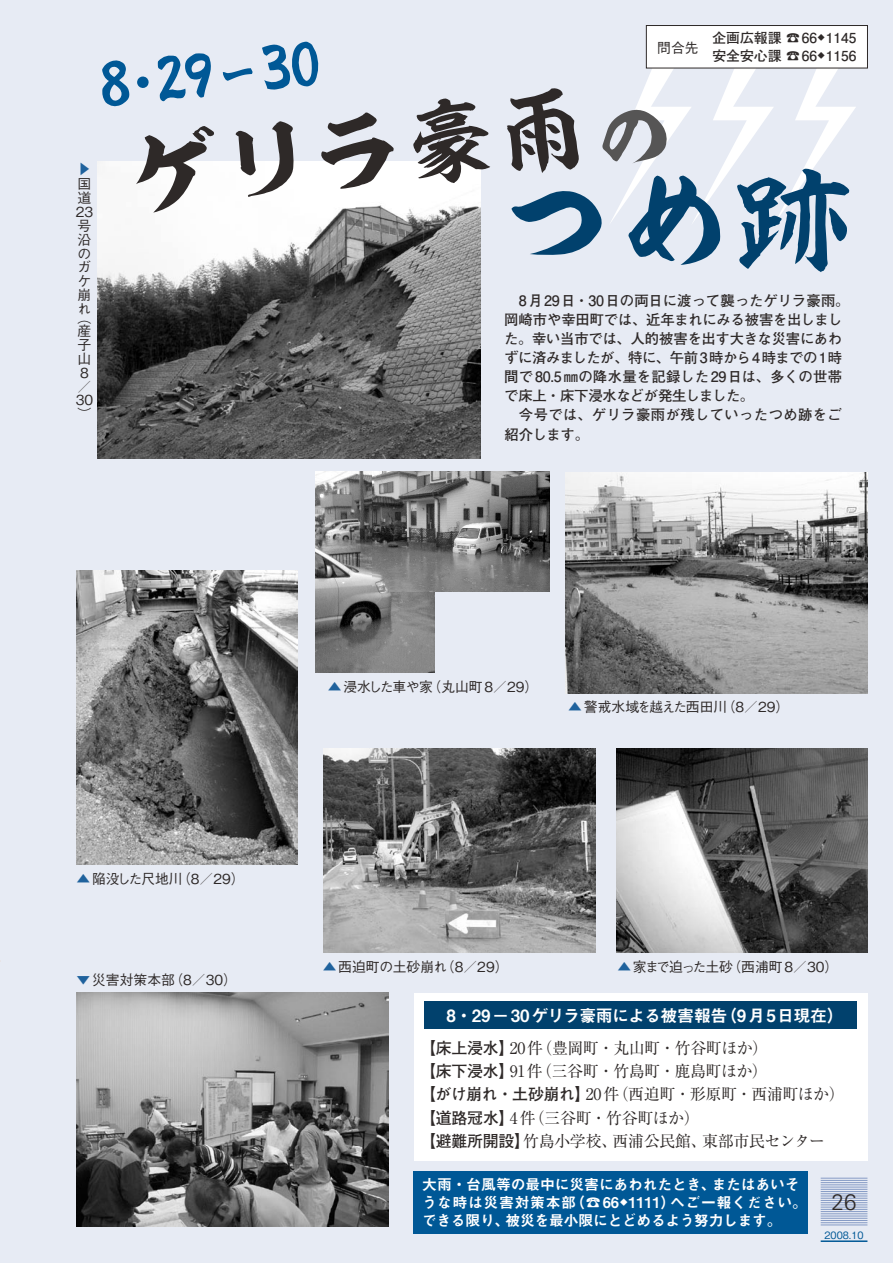
<style>
.page{position:relative;width:893px;height:1263px;background:#e7ebf4}
.page>*{position:absolute;margin:0;border:0;box-sizing:border-box;transform-origin:0 0}
.t1{font:300 22.5px "Univers";color:#2e2928}
.広報特集4段組本文{font:16.95px "Midashi Go Pro MB31";letter-spacing:-.025em;color:#fff}
.広報特集4段組本文-2{font:15.9px "Ryumin Pro";letter-spacing:-.02em;color:#2e2928}
.広報特集4段組本文-3{font:700 15.9px "Futo Go B101 Pro";letter-spacing:-.015em;color:#2e2928}
.広報特集4段組本文-4{font:14.85px/18px "Midashi Go Pro MB31";letter-spacing:-.015em;color:#fff}
.広報特集4段組本文-5{font:700 14.4px/19.2px "Futo Go B101 Pro";letter-spacing:-.01em;color:#2e2928}
.広報特集4段組本文-6{font:700 14.4px/19.2px "Futo Go B101 Pro";letter-spacing:.025em;color:#2e2928}
.広報特集4段組本文-7{font:500 13.8px/13.8px "Gothic BBB Pro";color:#2e2928}
.広報特集4段組本文-8{font:700 13.8px "Futo Go B101 Pro";color:#2e2928}
.広報特集4段組本文-9{font:500 13.8px "Gothic BBB Pro";letter-spacing:-.035em;color:#2e2928}
.広報特集4段組本文-10{font:500 13.8px "Gothic BBB Pro";letter-spacing:-.11em;color:#2e2928}
.広報特集4段組本文-11{font:500 13.8px "Gothic BBB Pro";letter-spacing:-.055em;color:#2e2928}
.広報特集4段組本文-12{font:500 13.8px "Gothic BBB Pro";color:#1f629d}
.t2{font:500 10.05px "Gothic BBB Pro";color:#005896;scale:.96 1}
.広報特集4段組本文-13{font:7.5px "Midashi Go Pro MB31";color:#fff}
.広報特集4段組本文-14{font:700 6.9px "Futo Go B101 Pro";color:#2e2928}
.s1{font-family:"Gothic BBB Pro";font-weight:500}
.s2{color:#1f629d}
</style>
<div class="page">
<div style="left:646px;top:26px;width:221px;height:42px;background:#fff"></div>
<div style="left:646px;top:25px;width:222px;height:43px;border:1px solid #2e2928"></div>
<img style="left:98px;top:162px;width:382px;height:296px">
<img style="left:616px;top:748px;width:251px;height:205px">
<img style="left:565px;top:472px;width:302px;height:221px">
<img style="left:77px;top:993px;width:311px;height:234px">
<img style="left:77px;top:570px;width:221px;height:295px">
<img style="left:323px;top:748px;width:272px;height:204px">
<img style="left:315px;top:471px;width:120px;height:202px">
<img style="left:373px;top:471px;width:176px;height:120px">
<div style="left:414px;top:993px;width:453px;height:168px;background:#fff"></div>
<div style="left:424px;top:1001px;width:433px;height:28px;background:#01416d"></div>
<div style="left:414px;top:1171px;width:394px;height:62px;background:#005896"></div>
<hr style="left:821px;top:1178px;width:46px;height:1px;background:#869bc5">
<hr style="left:821px;top:1225px;width:46px;height:1px;background:#869bc5">
<hr style="left:821px;top:1222px;width:46px;height:1px;background:#869bc5">
<hr style="left:821px;top:1220px;width:46px;height:1px;background:#869bc5">
<hr style="left:821px;top:1218px;width:46px;height:1px;background:#869bc5">
<hr style="left:821px;top:1216px;width:46px;height:1px;background:#869bc5">
<hr style="left:821px;top:1213px;width:46px;height:1px;background:#869bc5">
<hr style="left:821px;top:1211px;width:46px;height:1px;background:#869bc5">
<hr style="left:821px;top:1209px;width:46px;height:1px;background:#869bc5">
<hr style="left:821px;top:1207px;width:46px;height:1px;background:#869bc5">
<hr style="left:821px;top:1204px;width:46px;height:1px;background:#869bc5">
<hr style="left:821px;top:1202px;width:46px;height:1px;background:#869bc5">
<hr style="left:821px;top:1200px;width:46px;height:1px;background:#869bc5">
<hr style="left:821px;top:1198px;width:46px;height:1px;background:#869bc5">
<hr style="left:821px;top:1196px;width:46px;height:1px;background:#869bc5">
<hr style="left:821px;top:1193px;width:46px;height:1px;background:#869bc5">
<hr style="left:821px;top:1191px;width:46px;height:1px;background:#869bc5">
<hr style="left:821px;top:1189px;width:46px;height:1px;background:#869bc5">
<hr style="left:821px;top:1187px;width:46px;height:1px;background:#869bc5">
<hr style="left:821px;top:1184px;width:46px;height:1px;background:#869bc5">
<hr style="left:821px;top:1182px;width:46px;height:1px;background:#869bc5">
<hr style="left:821px;top:1180px;width:46px;height:1px;background:#869bc5">
<hr style="left:821px;top:1240px;width:46px;height:2px;background:#005896">
<svg style="left:131px;top:126px;width:91px;height:88px"></svg>
<svg style="left:235px;top:121px;width:65px;height:77px"></svg>
<svg style="left:317px;top:112px;width:80px;height:79px"></svg>
<svg style="left:409px;top:98px;width:82px;height:89px"></svg>
<svg style="left:507px;top:39px;width:349px;height:233px"></svg>
<svg style="left:102px;top:60px;width:28px;height:47px"></svg>
<svg style="left:137px;top:76px;width:12px;height:12px"></svg>
<svg style="left:223px;top:68px;width:30px;height:13px"></svg>
<svg style="left:262px;top:41px;width:57px;height:49px"></svg>
<svg style="left:157px;top:53px;width:54px;height:49px"></svg>
<p class="広報特集4段組本文-12" style="left:96px;top:162px;width:16px;rotate:90deg">▲</p>
<p class="広報特集4段組本文-7" style="left:78px;top:176px;width:15px">国道</p>
<p class="広報特集4段組本文-7" style="left:76px;top:203px;width:19px">23</p>
<p class="広報特集4段組本文-7" style="left:78px;top:217px;width:15px;text-align:justify">号沿のガケ崩れ</p>
<p class="広報特集4段組本文-7" style="left:78px;top:309px;width:15px">（</p>
<p class="広報特集4段組本文-7" style="left:78px;top:322px;width:15px;text-align:justify">産子山</p>
<p class="広報特集4段組本文-7" style="left:78px;top:364px;width:14px">8／</p>
<p class="広報特集4段組本文-7" style="left:78px;top:405px;width:15px">(</p>
<p class="広報特集4段組本文-7" style="left:76px;top:392px;width:19px">30</p>
<p class="広報特集4段組本文-8" style="left:712px;top:27px;width:106px">企画広報課 ☎66</p>
<p class="広報特集4段組本文-8" style="left:826px;top:27px;width:32px">1145</p>
<p class="広報特集4段組本文-14" style="left:818px;top:32px;width:8px">◆</p>
<p class="広報特集4段組本文-7" style="left:657px;top:39px;width:43px">問合先</p>
<p class="広報特集4段組本文-8" style="left:657px;top:45px;width:161px"><span class="s1">　　　　</span>安全安心課 ☎66</p>
<p class="広報特集4段組本文-8" style="left:826px;top:45px;width:32px">1156</p>
<p class="広報特集4段組本文-14" style="left:818px;top:50px;width:8px">◆</p>
<p class="広報特集4段組本文-5" style="left:504px;top:289px;width:347px;text-indent:15px">8月29日・30日の両日に渡って襲ったゲリラ豪雨。岡崎市や幸田町では、近年まれにみる被害を出しました。幸い当市では、人的被害を出す大きな災害にあわずに済みましたが、特に、午前3時から4時までの1時間で80.5㎜の降水量を記録した29日は、多くの世帯で床上・床下浸水などが発生しました。</p>
<p class="広報特集4段組本文-6" style="left:504px;top:403px;width:339px;text-indent:14px">今号では、ゲリラ豪雨が残していったつめ跡をご紹介します。</p>
<p class="広報特集4段組本文-7" style="left:177px;top:870px;width:69px">)8／29(</p>
<p class="広報特集4段組本文-9" style="left:77px;top:868px;width:108px"><span class="s2">▲</span>陥没した尺地川</p>
<p class="広報特集4段組本文-7" style="left:169px;top:971px;width:69px">)8／30(</p>
<p class="広報特集4段組本文-7" style="left:77px;top:971px;width:100px"><span class="s2">▼</span>災害対策本部</p>
<p class="広報特集4段組本文-7" style="left:427px;top:678px;width:112px">（丸山町8／29(</p>
<p class="広報特集4段組本文-11" style="left:328px;top:675px;width:107px"><span class="s2">▲</span> 浸水した車や家</p>
<p class="広報特集4段組本文-7" style="left:722px;top:698px;width:69px">)8／29(</p>
<p class="広報特集4段組本文-9" style="left:568px;top:695px;width:160px"><span class="s2">▲</span>警戒水域を越えた西田川</p>
<p class="広報特集4段組本文-7" style="left:441px;top:958px;width:69px">（8／29）</p>
<p class="広報特集4段組本文-7" style="left:323px;top:958px;width:126px"><span class="s2">▲</span>西迫町の土砂崩れ</p>
<p class="広報特集4段組本文-7" style="left:727px;top:958px;width:112px">（西浦町8／30(</p>
<p class="広報特集4段組本文-10" style="left:617px;top:955px;width:117px"><span class="s2">▲</span> 家まで迫った土砂</p>
<p class="広報特集4段組本文" style="left:720px;top:1001px;width:125px">（9月5日現在(</p>
<p class="広報特集4段組本文" style="left:446px;top:1001px;width:282px">・8 29－30ゲリラ豪雨による被害報告</p>
<p class="広報特集4段組本文-2" style="left:510px;top:1035px;width:260px">20 （件豊岡町・丸山町・竹谷町ほか(</p>
<p class="広報特集4段組本文-3" style="left:420px;top:1035px;width:96px">【床上浸水】</p>
<p class="広報特集4段組本文-3" style="left:420px;top:1058px;width:96px">【床下浸水】</p>
<p class="広報特集4段組本文-2" style="left:510px;top:1058px;width:260px">91 （件三谷町・竹島町・鹿島町ほか(</p>
<p class="広報特集4段組本文-3" style="left:420px;top:1082px;width:172px">【がけ崩れ・土砂崩れ】</p>
<p class="広報特集4段組本文-2" style="left:510px;top:1105px;width:191px">4 （件三谷町・竹谷町ほか(</p>
<p class="広報特集4段組本文-2" style="left:586px;top:1082px;width:260px">20 （件西迫町・形原町・西浦町ほか(</p>
<p class="広報特集4段組本文-3" style="left:420px;top:1105px;width:96px">【道路冠水】</p>
<p class="広報特集4段組本文-3" style="left:420px;top:1128px;width:111px">【避難所開設】</p>
<p class="広報特集4段組本文-2" style="left:613px;top:1129px;width:96px">西浦公民館、</p>
<p class="広報特集4段組本文-2" style="left:523px;top:1129px;width:96px">竹島小学校、</p>
<p class="広報特集4段組本文-2" style="left:702px;top:1129px;width:125px">東部市民センター</p>
<p class="広報特集4段組本文-4" style="left:670px;top:1173px;width:138px;text-indent:-248px">大雨・台風等の最中に災害にあわれたとき、<br>へご一報ください。</p>
<p class="広報特集4段組本文-4" style="left:712px;top:1173px;width:89px">またはあいそ</p>
<p class="広報特集4段組本文-4" style="left:570px;top:1191px;width:50px">（☎66</p>
<p class="広報特集4段組本文-4" style="left:629px;top:1191px;width:48px">1111）</p>
<p class="広報特集4段組本文-4" style="left:505px;top:1191px;width:278px;text-indent:-83px">うな時は災害対策本部<br>被災を最小限にとどめるよう努力します。</p>
<p class="広報特集4段組本文-13" style="left:620px;top:1196px;width:9px">◆</p>
<p class="広報特集4段組本文-4" style="left:422px;top:1209px;width:89px">できる限り、</p>
<p class="t1" style="left:832px;top:1188px;width:27px">26</p>
<p class="t2" style="left:824px;top:1227px;width:42px">2008.10</p>
</div>
